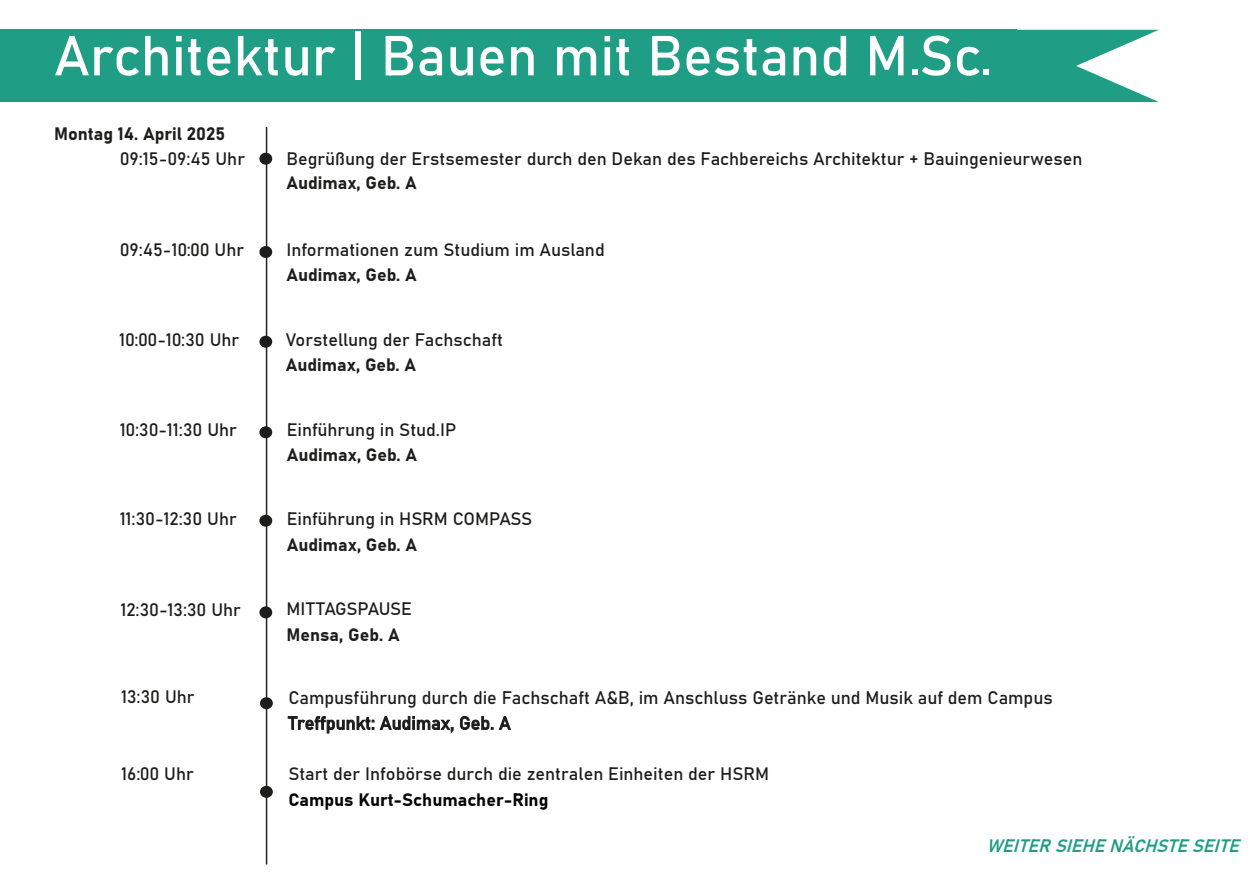
<style>
.page{position:relative;width:1259px;height:893px;background:#fff}
.page>*{position:absolute;margin:0;border:0;box-sizing:border-box;transform-origin:0 0}
.t1{font:55.5px "Bahnschrift";color:#fff}
.t2{font:18px/25.5px "Bahnschrift";color:#1d1d1b}
.t3{font:700 18px "Bahnschrift";color:#1d1d1b}
.t4{font:700 18px "Bahnschrift";color:#020303}
.t5{font:italic 600 18px "Bahnschrift";letter-spacing:.02em;color:#209d85}
.t6{font:18px "Bahnschrift";letter-spacing:-.02em;color:#1d1d1b}
</style>
<div class="page">
<div style="left:0;top:30px;width:1016px;height:72px;background:#209d85"></div>
<svg style="left:1016px;top:30px;width:143px;height:72px"></svg>
<hr style="left:266px;top:127px;width:1px;height:737px;background:#231f20">
<div style="left:259px;top:246px;width:13px;height:12px;background:#1d1d1b;border-radius:50%"></div>
<div style="left:259px;top:153px;width:13px;height:12px;background:#1d1d1b;border-radius:50%"></div>
<div style="left:259px;top:336px;width:13px;height:12px;background:#1d1d1b;border-radius:50%"></div>
<div style="left:259px;top:426px;width:13px;height:12px;background:#1d1d1b;border-radius:50%"></div>
<div style="left:259px;top:515px;width:13px;height:12px;background:#1d1d1b;border-radius:50%"></div>
<div style="left:259px;top:606px;width:13px;height:12px;background:#1d1d1b;border-radius:50%"></div>
<div style="left:260px;top:697px;width:13px;height:12px;background:#1d1d1b;border-radius:50%"></div>
<div style="left:260px;top:786px;width:13px;height:12px;background:#1d1d1b;border-radius:50%"></div>
<h1 class="t1" style="left:54px;top:31px;width:940px">Architektur | Bauen mit Bestand M.Sc.</h1>
<p class="t3" style="left:54px;top:125px;width:173px">Montag 14. April 2025</p>
<p class="t2" style="left:120px;top:147px;width:127px">09:15-09:45 Uhr</p>
<p class="t2" style="left:286px;top:147px;width:797px">Begrüßung der Erstsemester durch den Dekan des Fachbereichs Architektur + Bauingenieurwesen</p>
<p class="t3" style="left:286px;top:175px;width:132px">Audimax, Geb. A</p>
<p class="t2" style="left:120px;top:238px;width:126px">09:45-10:00 Uhr</p>
<p class="t2" style="left:286px;top:238px;width:320px">Informationen zum Studium im Ausland</p>
<p class="t3" style="left:286px;top:267px;width:132px">Audimax, Geb. A</p>
<p class="t2" style="left:119px;top:328px;width:122px">10:00-10:30 Uhr</p>
<p class="t2" style="left:286px;top:328px;width:219px">Vorstellung der Fachschaft</p>
<p class="t3" style="left:286px;top:357px;width:132px">Audimax, Geb. A</p>
<p class="t2" style="left:120px;top:418px;width:119px">10:30-11:30 Uhr</p>
<p class="t2" style="left:287px;top:418px;width:171px">Einführung in Stud.IP</p>
<p class="t3" style="left:287px;top:447px;width:132px">Audimax, Geb. A</p>
<p class="t2" style="left:120px;top:507px;width:119px">11:30-12:30 Uhr</p>
<p class="t2" style="left:287px;top:507px;width:247px">Einführung in HSRM COMPASS</p>
<p class="t3" style="left:287px;top:537px;width:132px">Audimax, Geb. A</p>
<p class="t2" style="left:120px;top:598px;width:122px">12:30-13:30 Uhr</p>
<p class="t6" style="left:286px;top:601px;width:127px">MITTAGSPAUSE</p>
<p class="t3" style="left:286px;top:626px;width:115px">Mensa, Geb. A</p>
<p class="t2" style="left:121px;top:685px;width:75px">13:30 Uhr</p>
<p class="t2" style="left:121px;top:761px;width:74px">16:00 Uhr</p>
<p class="t2" style="left:288px;top:683px;width:766px">Campusführung durch die Fachschaft A&amp;B, im Anschluss Getränke und Musik auf dem Campus<br>Treffpunkt: Audimax, Geb. A</p>
<p class="t2" style="left:288px;top:762px;width:482px">Start der Infobörse durch die zentralen Einheiten der HSRM</p>
<p class="t4" style="left:288px;top:792px;width:261px">Campus Kurt-Schumacher-Ring</p>
<p class="t5" style="left:986px;top:837px;width:259px">WEITER SIEHE NÄCHSTE SEITE</p>
</div>
